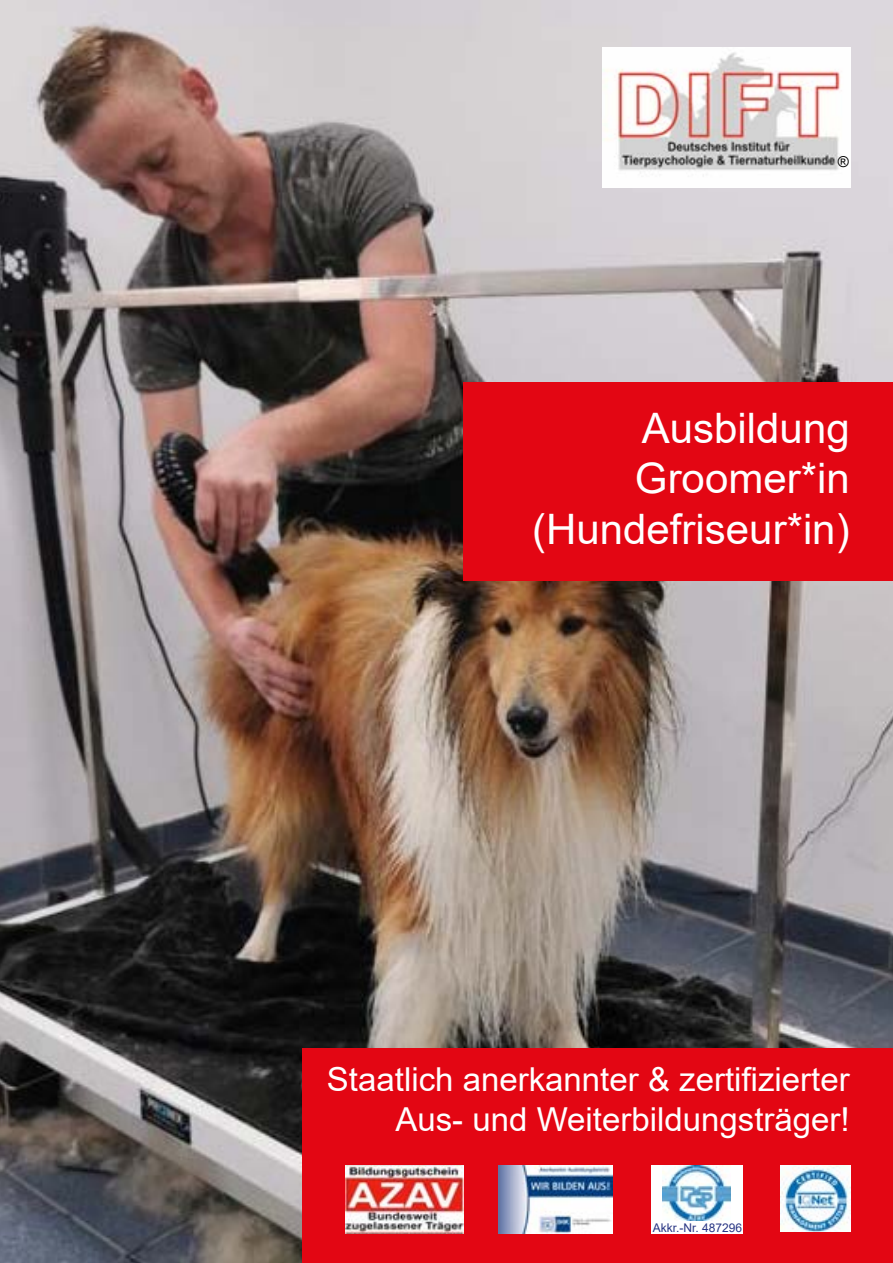
<style>
.page{position:relative;width:893px;height:1263px;background:#fff}
.page>*{position:absolute;margin:0;border:0;box-sizing:border-box;transform-origin:0 0}
.t1{font:42px/50.4px "Arial";color:#fff;text-align:right}
.t2{font:33px/39.6px "Arial";color:#fff;text-align:right}
.t3{font:15px "Arial";color:#000}
.t4{font:12px "Arial";color:#283583}
</style>
<div class="page">
<img style="left:0;top:0;width:893px;height:1263px">
<div style="left:463px;top:383px;width:430px;height:198px;background:#e30613"></div>
<div style="left:303px;top:1049px;width:590px;height:214px;background:#e30613"></div>
<div style="left:652px;top:1165px;width:91px;height:69px;background:#fff"></div>
<img style="left:603px;top:47px;width:247px;height:140px">
<img style="left:345px;top:1165px;width:118px;height:68px">
<img style="left:499px;top:1165px;width:113px;height:68px">
<img style="left:663px;top:1165px;width:67px;height:55px">
<img style="left:780px;top:1166px;width:70px;height:66px">
<p class="t3" style="left:838px;top:151px;width:13px">®</p>
<p class="t1" style="left:532px;top:403px;width:319px">Ausbildung<br>Groomer*in (Hundefriseur*in)</p>
<p class="t2" style="left:327px;top:1059px;width:524px">Staatlich anerkannter &amp; zertifizierter<br>Aus- und Weiterbildungsträger!</p>
<p class="t4" style="left:653px;top:1220px;width:91px">Akkr.-Nr. 487296</p>
</div>
